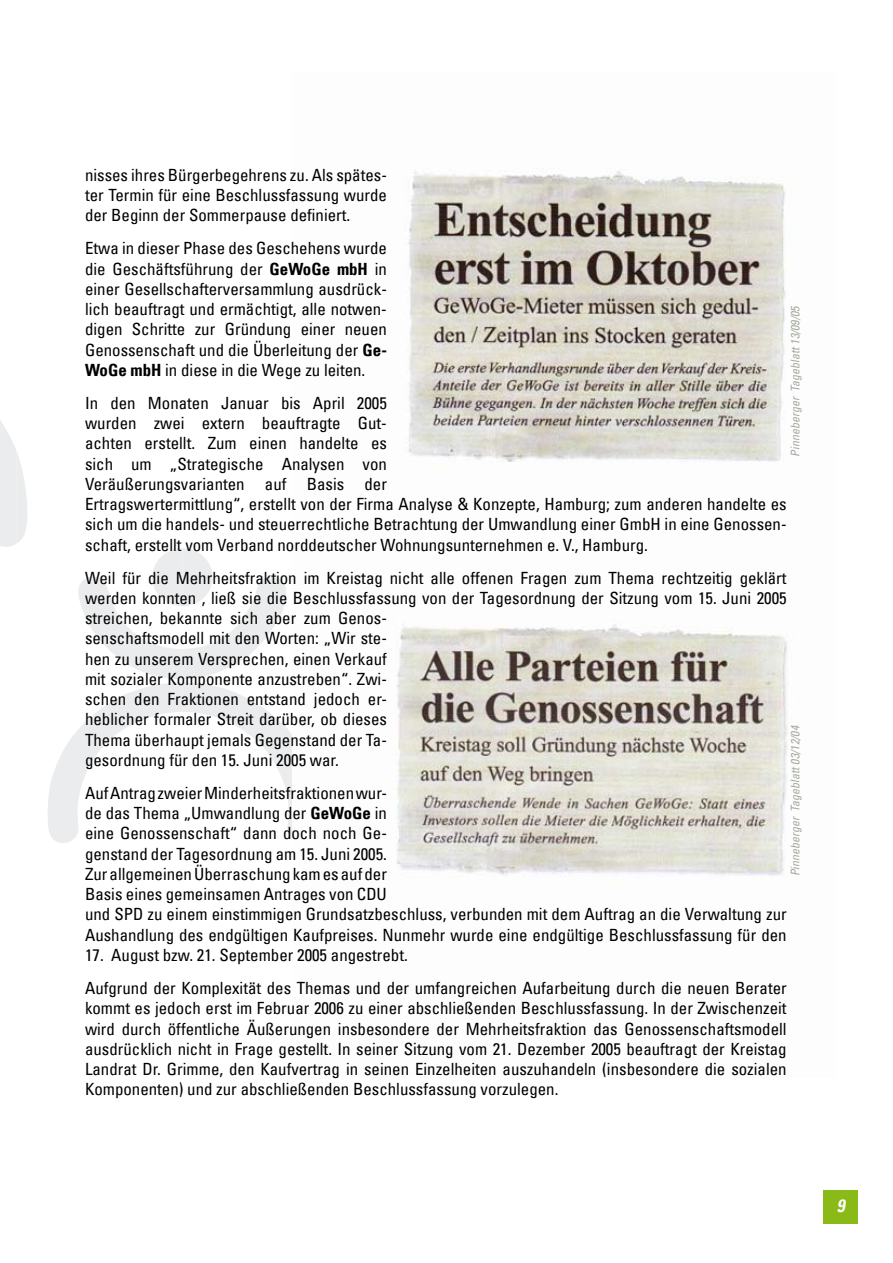
<style>
.page{position:relative;width:893px;height:1263px;background:#fff}
.page>*{position:absolute;margin:0;border:0;box-sizing:border-box;transform-origin:0 0}
.t1{font:italic 700 18px "Ge Wo Ge";color:#fff}
.t2{font:16.8px/20.2px "Ge Wo Ge";color:#000}
.t3{font:italic 12px "Ge Wo Ge";color:#a4aba0}
.s1{font-weight:700}
</style>
<div class="page">
<svg style="left:0;top:420px;width:27px;height:127px"></svg>
<svg style="left:48px;top:548px;width:244px;height:295px"></svg>
<img style="left:396px;top:171px;width:392px;height:705px">
<div style="left:824px;top:1191px;width:34px;height:33px;background:#89ba17"></div>
<p class="t2" style="left:85px;top:165px;width:303px;text-align:justify">nisses ihres Bürgerbegehrens zu. Als spätes&shy;ter Termin für eine Beschlussfassung wurde der Beginn der Sommerpause definiert.</p>
<p class="t2" style="left:85px;top:238px;width:303px;text-align:justify">Etwa in dieser Phase des Geschehens wurde die Geschäftsführung der <span class="s1">GeWoGe mbH</span> in einer Gesellschafterversammlung ausdrück&shy;lich beauftragt und ermächtigt, alle notwen&shy;digen Schritte zur Gründung einer neuen Genossenschaft und die Überleitung der <span class="s1">Ge-WoGe mbH</span> in diese in die Wege zu leiten.</p>
<p class="t2" style="left:85px;top:393px;width:703px">In den Monaten Januar bis April 2005<br>wurden zwei extern beauftragte Gut-<br>achten erstellt. Zum einen handelte es<br>sich um „Strategische Analysen von<br>Veräußerungsvarianten auf Basis der<br>Ertragswertermittlung“, erstellt von der Firma Analyse &amp; Konzepte, Hamburg; zum anderen handelte es sich um die handels- und steuerrechtliche Betrachtung der Umwandlung einer GmbH in eine Genossen&shy;schaft, erstellt vom Verband norddeutscher Wohnungsunternehmen e. V., Hamburg.</p>
<p class="t2" style="left:85px;top:567px;width:703px">Weil für die Mehrheitsfraktion im Kreistag nicht alle offenen Fragen zum Thema rechtzeitig geklärt werden konnten , ließ sie die Beschlussfassung von der Tagesordnung der Sitzung vom 15. Juni 2005 streichen, bekannte sich aber zum Genos-<br>senschaftsmodell mit den Worten: „Wir ste-<br>hen zu unserem Versprechen, einen Verkauf<br>mit sozialer Komponente anzustreben“. Zwi-<br>schen den Fraktionen entstand jedoch er-<br>heblicher formaler Streit darüber, ob dieses<br>Thema überhaupt jemals Gegenstand der Ta-<br>gesordnung für den 15. Juni 2005 war.</p>
<p class="t2" style="left:85px;top:783px;width:703px">Auf Antrag zweier Minderheitsfraktionen wur-<br>de das Thema „Umwandlung der <span class="s1">GeWoGe</span> in<br>eine Genossenschaft“ dann doch noch Ge-<br>genstand der Tagesordnung am 15. Juni 2005.<br>Zur allgemeinen Überraschung kam es auf der<br>Basis eines gemeinsamen Antrages von CDU<br>und SPD zu einem einstimmigen Grundsatzbeschluss, verbunden mit dem Auftrag an die Verwaltung zur Aushandlung des endgültigen Kaufpreises. Nunmehr wurde eine endgültige Beschlussfassung für den</p>
<p class="t2" style="left:85px;top:938px;width:703px;line-height:33px">17. August bzw. 21. September 2005 angestrebt.<br>Aufgrund der Komplexität des Themas und der umfangreichen Aufarbeitung durch die neuen Berater</p>
<p class="t2" style="left:85px;top:998px;width:703px;text-align:justify">kommt es jedoch erst im Februar 2006 zu einer abschließenden Beschlussfassung. In der Zwischenzeit wird durch öffentliche Äußerungen insbesondere der Mehrheitsfraktion das Genossenschaftsmodell ausdrücklich nicht in Frage gestellt. In seiner Sitzung vom 21. Dezember 2005 beauftragt der Kreistag Landrat Dr. Grimme, den Kaufvertrag in seinen Einzelheiten auszuhandeln (insbesondere die sozialen Komponenten) und zur abschließenden Beschlussfassung vorzulegen.</p>
<p class="t3" style="left:788px;top:456px;width:154px;rotate:-90deg">Pinneberger Tageblatt13/09/05</p>
<p class="t3" style="left:788px;top:876px;width:154px;rotate:-90deg">Pinneberger Tageblatt03/12/04</p>
<p class="t1" style="left:837px;top:1195px;width:13px">9</p>
</div>
